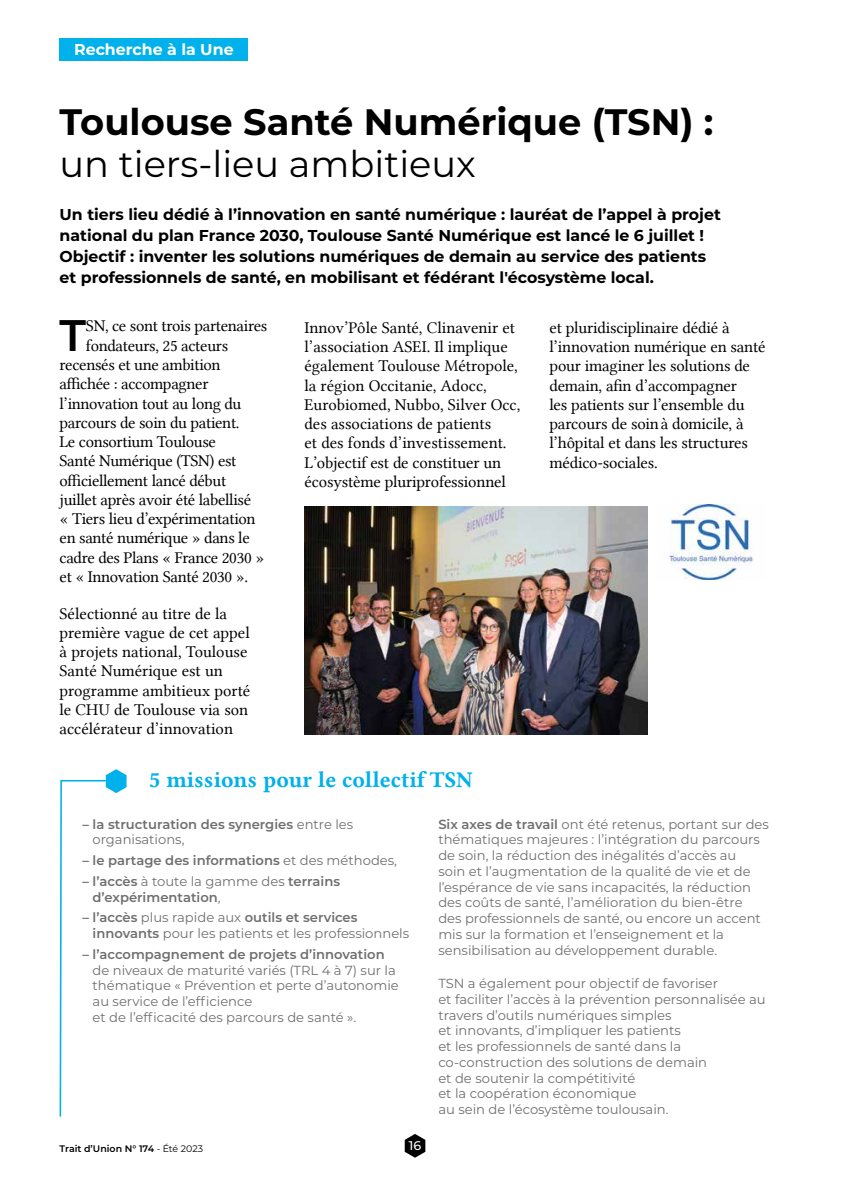
<style>
.page{position:relative;width:844px;height:1191px;background:#fff}
.page>*{position:absolute;margin:0;border:0;box-sizing:border-box;transform-origin:0 0}
.t1{font:600 44.1px "Montserrat";color:#000}
.t2{font:700 36.75px "Montserrat";color:#000}
.t3{font:36.75px "Montserrat";color:#000}
.t4{font:22.75px "Lin Libertine B";color:#00b1eb}
.t5{font:16.62px/19.2px "Lin Libertine";letter-spacing:-.01em;color:#000}
.t6{font:700 15.75px/21px "Montserrat";color:#000}
.t7{font:700 15.75px "Montserrat";color:#fff}
.t8{font:13.12px/15.8px "Montserrat";color:#706f6f}
.t9{font:600 13.12px/15.8px "Montserrat";color:#706f6f}
.t10{font:500 12.6px "Montserrat";color:#fff}
.t11{font:600 9.45px "Montserrat";color:#000}
.s1{font-weight:400}
.s2{font-weight:600}
</style>
<div class="page">
<svg style="left:404px;top:1134px;width:21px;height:23px"></svg>
<div style="left:60px;top:38px;width:188px;height:22px;background:#00b1eb"></div>
<svg style="left:59px;top:769px;width:67px;height:348px"></svg>
<img style="left:669px;top:505px;width:85px;height:74px">
<img style="left:304px;top:506px;width:343px;height:228px">
<p class="t7" style="left:74px;top:38px;width:161px">Recherche à la Une</p>
<h2 class="t2" style="left:60px;top:95px;width:655px">Toulouse Santé Numérique (TSN) :</h2>
<h2 class="t3" style="left:60px;top:138px;width:418px">un tiers-lieu ambitieux</h2>
<p class="t6" style="left:60px;top:203px;width:662px">Un tiers lieu dédié à l’innovation en santé numérique : lauréat de l’appel à projet national du plan France 2030, Toulouse Santé Numérique est lancé le 6 juillet !<br>Objectif : inventer les solutions numériques de demain au service des patients et professionnels de santé, en mobilisant et fédérant l'écosystème local.</p>
<h1 class="t1" style="left:59px;top:304px;width:28px">T</h1>
<p class="t5" style="left:86px;top:316px;width:183px">SN, ce sont trois partenaires</p>
<p class="t5" style="left:304px;top:318px;width:217px">Innov’Pôle Santé, Clinavenir et l’association ASEI. Il implique également Toulouse Métropole, la région Occitanie, Adocc,<br>Eurobiomed, Nubbo, Silver Occ, des associations de patients<br>et des fonds d’investissement.<br>L’objectif est de constituer un écosystème pluriprofessionnel</p>
<p class="t5" style="left:549px;top:318px;width:218px">et pluridisciplinaire dédié à l’innovation numérique en santé pour imaginer les solutions de demain, afin d’accompagner<br>les patients sur l’ensemble du parcours de soin à domicile, à l’hôpital et dans les structures médico-sociales.</p>
<p class="t5" style="left:86px;top:336px;width:144px">fondateurs, 25 acteurs</p>
<p class="t5" style="left:60px;top:355px;width:162px">recensés et une ambition</p>
<p class="t5" style="left:60px;top:374px;width:150px">affichée : accompagner</p>
<p class="t5" style="left:60px;top:393px;width:183px">l’innovation tout au long du</p>
<p class="t5" style="left:60px;top:413px;width:181px">parcours de soin du patient.</p>
<p class="t5" style="left:60px;top:432px;width:158px">Le consortium Toulouse</p>
<p class="t5" style="left:60px;top:451px;width:178px">Santé Numérique (TSN) est</p>
<p class="t5" style="left:60px;top:470px;width:168px">officiellement lancé début</p>
<p class="t5" style="left:60px;top:490px;width:193px">juillet après avoir été labellisé</p>
<p class="t5" style="left:60px;top:509px;width:197px">« Tiers lieu d’expérimentation</p>
<p class="t5" style="left:60px;top:528px;width:192px">en santé numérique » dans le</p>
<p class="t5" style="left:60px;top:547px;width:206px">cadre des Plans « France 2030 »</p>
<p class="t5" style="left:60px;top:567px;width:190px">et « Innovation Santé 2030 ».</p>
<p class="t5" style="left:60px;top:603px;width:192px">Sélectionné au titre de la première vague de cet appel à projets national, Toulouse<br>Santé Numérique est un programme ambitieux porté le CHU de Toulouse via son accélérateur d’innovation</p>
<h3 class="t4" style="left:149px;top:764px;width:325px">5 missions pour le collectif TSN</h3>
<p class="t9" style="left:93px;top:815px;width:262px;text-indent:-10px">– la structuration des synergies <span class="s1">entre les organisations,</span></p>
<p class="t9" style="left:82px;top:852px;width:316px">– le partage des informations <span class="s1">et des méthodes,</span></p>
<p class="t9" style="left:93px;top:872px;width:249px;text-indent:-10px">– l’accès <span class="s1">à toute la gamme des</span> terrains d’expérimentation<span class="s1">,</span></p>
<p class="t8" style="left:93px;top:909px;width:318px;text-indent:-10px"><span class="s2">– l’accès</span> plus rapide aux <span class="s2">outils et services innovants</span> pour les patients et les professionnels</p>
<p class="t9" style="left:82px;top:945px;width:304px">– l’accompagnement de projets d’innovation</p>
<p class="t8" style="left:93px;top:961px;width:308px">de niveaux de maturité variés (TRL 4 à 7) sur la thématique « Prévention et perte d’autonomie au service de l’efficience<br>et de l’efficacité des parcours de santé ».</p>
<p class="t11" style="left:60px;top:1141px;width:145px">Trait d’Union N° 174 <span class="s1">- Été 2023</span></p>
<p class="t10" style="left:408px;top:1136px;width:14px">16</p>
<p class="t8" style="left:438px;top:815px;width:332px"><span class="s2">Six axes de travail</span> ont été retenus, portant sur des thématiques majeures : l’intégration du parcours de soin, la réduction des inégalités d’accès au<br>soin et l’augmentation de la qualité de vie et de l’espérance de vie sans incapacités, la réduction des coûts de santé, l’amélioration du bien-être des professionnels de santé, ou encore un accent mis sur la formation et l’enseignement et la sensibilisation au développement durable.</p>
<p class="t8" style="left:438px;top:975px;width:329px">TSN a également pour objectif de favoriser<br>et faciliter l’accès à la prévention personnalisée au travers d’outils numériques simples<br>et innovants, d’impliquer les patients<br>et les professionnels de santé dans la co-construction des solutions de demain<br>et de soutenir la compétitivité<br>et la coopération économique<br>au sein de l’écosystème toulousain.</p>
</div>
